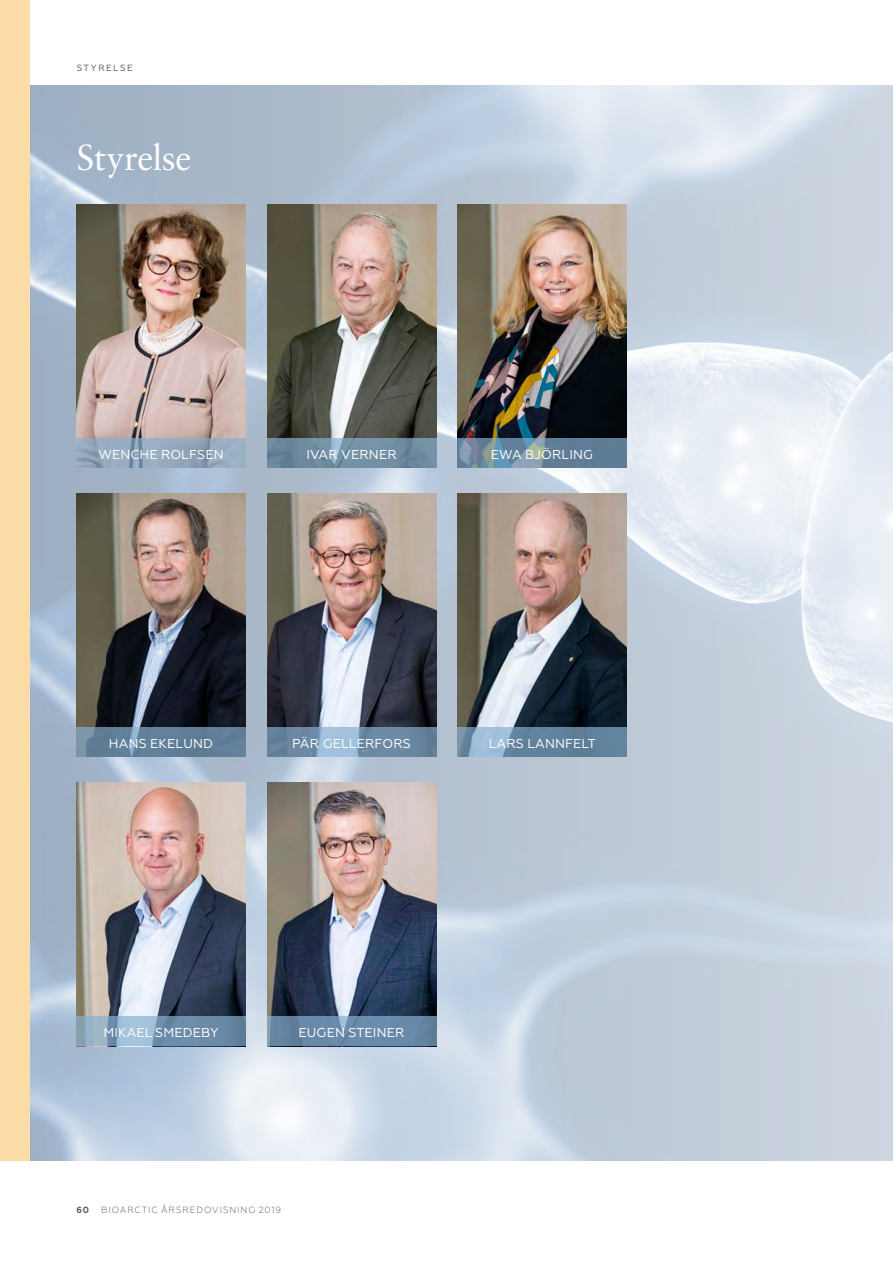
<style>
.page{position:relative;width:893px;height:1263px;background:#fff}
.page>*{position:absolute;margin:0;border:0;box-sizing:border-box;transform-origin:0 0}
.BV_Stor_rubrik_cia{font:36px "Sabon LT Std";letter-spacing:-.015em;color:#fff}
.t1{font:12.75px "Geometria";letter-spacing:.01em;color:#fff}
.sidnummer{font:300 9px "Geometria";letter-spacing:.105em;color:#57585a}
.Sidnavigering_VÄ{font:9px "Geometria";letter-spacing:.17em;color:#57585a}
.sidnummer-2{font:700 9px "Geometria";color:#57585a}
</style>
<div class="page">
<img style="left:30px;top:85px;width:863px;height:1076px">
<img style="left:77px;top:204px;width:169px;height:234px">
<img style="left:77px;top:493px;width:169px;height:234px">
<img style="left:77px;top:782px;width:169px;height:234px">
<img style="left:267px;top:204px;width:169px;height:234px">
<img style="left:267px;top:493px;width:169px;height:234px">
<img style="left:267px;top:782px;width:169px;height:234px">
<img style="left:458px;top:204px;width:169px;height:234px">
<img style="left:458px;top:493px;width:169px;height:234px">
<svg style="left:77px;top:438px;width:169px;height:30px;background:#93a7bc"></svg>
<svg style="left:77px;top:727px;width:169px;height:30px;background:#64819a"></svg>
<svg style="left:77px;top:1016px;width:169px;height:30px;background:#7d9cb7"></svg>
<svg style="left:267px;top:438px;width:169px;height:30px;background:#708da2"></svg>
<svg style="left:267px;top:727px;width:169px;height:30px;background:#7693ae"></svg>
<svg style="left:267px;top:1016px;width:169px;height:30px;background:#6889a7"></svg>
<svg style="left:458px;top:438px;width:169px;height:30px;background:#6b889d"></svg>
<svg style="left:458px;top:727px;width:169px;height:30px;background:#6e8fa9"></svg>
<div style="left:0;top:0;width:30px;height:1161px;background:#fedca7"></div>
<p class="Sidnavigering_VÄ" style="left:77px;top:62px;width:58px">STYRELSE</p>
<p class="BV_Stor_rubrik_cia" style="left:77px;top:136px;width:116px">Styrelse</p>
<p class="t1" style="left:98px;top:447px;width:127px">WENCHE ROLFSEN</p>
<p class="t1" style="left:306px;top:447px;width:92px">IVAR VERNER</p>
<p class="t1" style="left:491px;top:447px;width:104px">EWA BJÖRLING</p>
<p class="t1" style="left:109px;top:736px;width:106px">HANS EKELUND</p>
<p class="t1" style="left:292px;top:736px;width:120px">PÄR GELLERFORS</p>
<p class="t1" style="left:489px;top:736px;width:109px">LARS LANNFELT</p>
<p class="t1" style="left:103px;top:1025px;width:117px">MIKAEL SMEDEBY</p>
<p class="t1" style="left:299px;top:1025px;width:107px">EUGEN STEINER</p>
<p class="sidnummer-2" style="left:77px;top:1205px;width:14px">60</p>
<p class="sidnummer" style="left:101px;top:1205px;width:181px">BIOARCTIC ÅRSREDOVISNING 2019</p>
</div>
